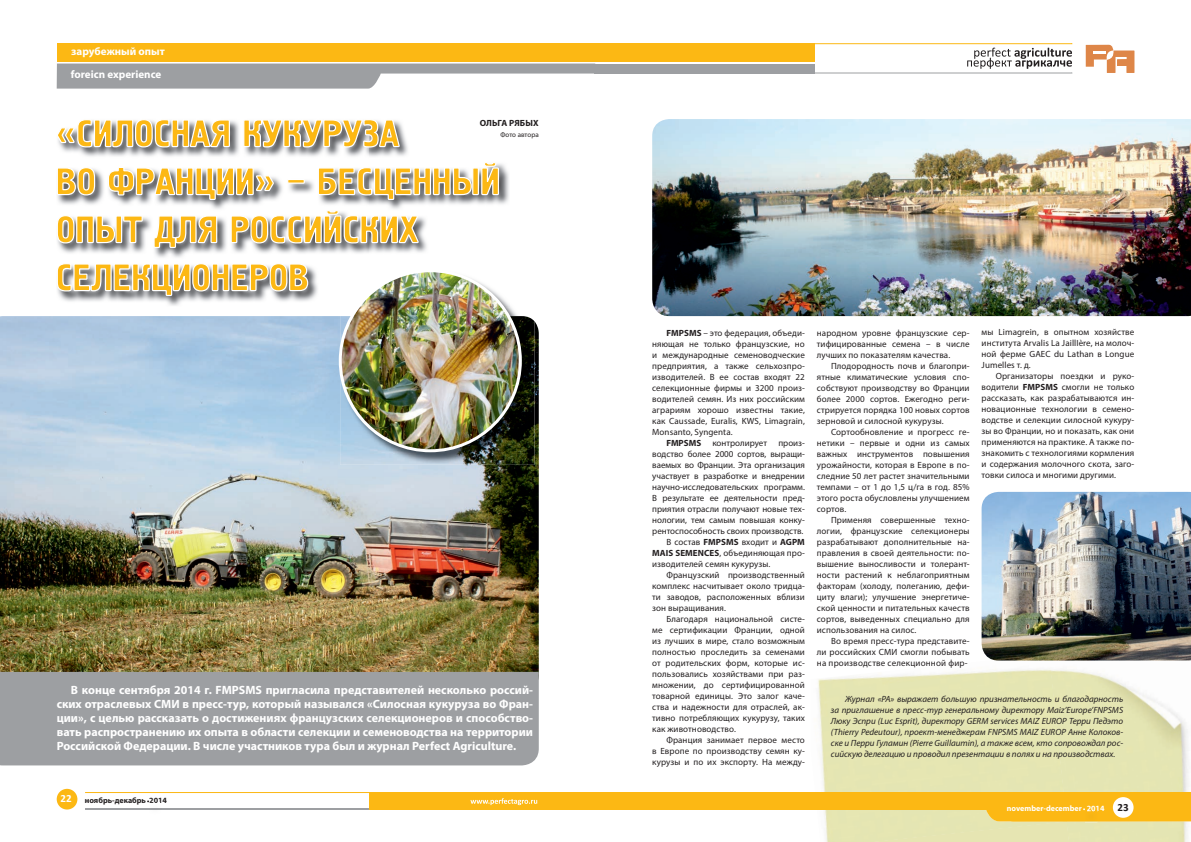
<style>
.page{position:relative;width:1191px;height:842px;background:#fff}
.page>*{position:absolute;margin:0;border:0;box-sizing:border-box;transform-origin:0 0}
.t1{font:700 12px/14px "Myriad Pro";color:#fff;text-align:justify}
.t2{font:700 11px/23.4px "Myriad Pro";color:#fff}
.t3{font:700 11px "Calibri";color:#fff}
.t4{font:700 11px "Calibri";color:#231f20}
.t5{font:9px/11px "Myriad Pro";letter-spacing:.01em;color:#231f20;text-align:justify}
.t6{font:italic 9px/11px "Myriad Pro";color:#231f20;text-align:justify}
.t7{font:700 9px "Myriad Pro";letter-spacing:.01em;color:#231f20}
.t8{font:700 8px "Myriad Pro";color:#fff}
.t9{font:700 8px "Myriad Pro";color:#231f20}
.t10{font:7px "Myriad Pro";letter-spacing:.005em;color:#231f20}
.s1{font-weight:700}
</style>
<div class="page">
<img style="left:811px;top:660px;width:238px;height:182px">
<img style="left:1049px;top:660px;width:142px;height:182px">
<div style="left:870px;top:821px;width:199px;height:21px;background:#e6e5b2"></div>
<div style="left:57px;top:43px;width:538px;height:18px;background:#fcb814"></div>
<svg style="left:57px;top:64px;width:537px;height:25px"></svg>
<div style="left:308px;top:43px;width:506px;height:18px;background:#fcb814"></div>
<div style="left:594px;top:64px;width:220px;height:10px;background:#9d9fa2"></div>
<svg style="left:784px;top:43px;width:288px;height:31px"></svg>
<svg style="left:1085px;top:45px;width:49px;height:28px"></svg>
<hr style="left:85px;top:808px;width:285px;height:1px;background:#9d9fa2">
<div style="left:369px;top:792px;width:226px;height:17px;background:#fcb814"></div>
<div style="left:57px;top:789px;width:20px;height:20px;background:#fcb814;border-radius:50%"></div>
<svg style="left:470px;top:798px;width:67px;height:7px"></svg>
<hr style="left:85px;top:792px;width:286px;height:1px;background:#fcb814">
<div style="left:595px;top:792px;width:596px;height:17px;background:#fcb814"></div>
<div style="left:1112px;top:797px;width:21px;height:21px;background:#fff;border-radius:50%"></div>
<svg style="left:147px;top:800px;width:14px;height:10px"></svg>
<svg style="left:985px;top:808px;width:206px;height:14px"></svg>
<img style="left:58px;top:155px;width:312px;height:151px">
<img style="left:370px;top:123px;width:139px;height:130px">
<svg style="left:58px;top:120px;width:342px;height:35px"></svg>
<svg style="left:57px;top:161px;width:442px;height:40px"></svg>
<svg style="left:57px;top:209px;width:362px;height:40px"></svg>
<svg style="left:57px;top:262px;width:252px;height:35px"></svg>
<img style="left:0;top:316px;width:539px;height:356px">
<img style="left:504px;top:305px;width:13px;height:11px">
<img style="left:340px;top:271px;width:169px;height:36px">
<img style="left:340px;top:316px;width:194px;height:149px">
<img style="left:340px;top:271px;width:180px;height:180px;border-radius:90px">
<div style="left:0;top:672px;width:539px;height:93px;background:#9d9fa2"></div>
<img style="left:652px;top:119px;width:539px;height:197px">
<img style="left:981px;top:492px;width:210px;height:168px">
<p class="t2" style="left:71px;top:39px;width:95px">зарубежный опыт foreicn experience</p>
<p class="t7" style="left:480px;top:117px;width:61px">ОЛЬГА РЯБЫХ</p>
<p class="t10" style="left:500px;top:130px;width:40px">Фото автора</p>
<p class="t5" style="left:652px;top:327px;width:154px;text-indent:14px"><span class="s1">FMPSMS</span> – это федерация, объеди&shy;няющая не только французские, но и международные семеноводческие предприятия, а также сельхозпро&shy;изводителей. В ее состав входят 22 селекционные фирмы и 3200 произ&shy;водителей семян. Из них российским аграриям хорошо известны такие, как Caussade, Euralis, KWS, Limagrain, Monsanto, Syngenta.</p>
<p class="t5" style="left:666px;top:437px;width:140px"><span class="s1">FMPSMS</span> контролирует произ-</p>
<p class="t5" style="left:652px;top:448px;width:154px">водство более 2000 сортов, выращи-</p>
<p class="t5" style="left:652px;top:459px;width:154px">ваемых во Франции. Эта организация</p>
<p class="t5" style="left:652px;top:470px;width:154px">участвует в разработке и внедрении</p>
<p class="t5" style="left:652px;top:481px;width:154px">научно-исследовательских программ.</p>
<p class="t5" style="left:652px;top:492px;width:154px">В результате ее деятельности пред-</p>
<p class="t5" style="left:652px;top:503px;width:154px">приятия отрасли получают новые тех-</p>
<p class="t5" style="left:652px;top:514px;width:154px">нологии, тем самым повышая конку-</p>
<p class="t5" style="left:652px;top:525px;width:153px">рентоспособность своих производств.</p>
<p class="t5" style="left:666px;top:536px;width:140px">В состав <span class="s1">FMPSMS</span> входит и <span class="s1">AGPM</span></p>
<p class="t5" style="left:652px;top:547px;width:154px"><span class="s1">MAIS SEMENCES</span>, объединяющая про-</p>
<p class="t5" style="left:652px;top:558px;width:120px">изводителей семян кукурузы.</p>
<p class="t5" style="left:666px;top:569px;width:140px">Французский производственный</p>
<p class="t5" style="left:652px;top:580px;width:154px">комплекс насчитывает около тридца-</p>
<p class="t5" style="left:652px;top:591px;width:154px">ти заводов, расположенных вблизи</p>
<p class="t5" style="left:652px;top:602px;width:75px">зон выращивания.</p>
<p class="t5" style="left:666px;top:613px;width:140px">Благодаря национальной систе-</p>
<p class="t5" style="left:652px;top:624px;width:154px">ме сертификации Франции, одной</p>
<p class="t5" style="left:652px;top:635px;width:154px">из лучших в мире, стало возможным</p>
<p class="t5" style="left:652px;top:646px;width:154px">полностью проследить за семенами</p>
<p class="t5" style="left:652px;top:657px;width:154px">от родительских форм, которые ис-</p>
<p class="t5" style="left:652px;top:668px;width:154px">пользовались хозяйствами при раз-</p>
<p class="t5" style="left:652px;top:679px;width:154px">множении, до сертифицированной</p>
<p class="t5" style="left:652px;top:690px;width:154px">товарной единицы. Это залог каче-</p>
<p class="t5" style="left:652px;top:701px;width:154px">ства и надежности для отраслей, ак-</p>
<p class="t5" style="left:652px;top:712px;width:154px">тивно потребляющих кукурузу, таких</p>
<p class="t5" style="left:652px;top:723px;width:85px">как животноводство.</p>
<p class="t5" style="left:666px;top:734px;width:140px">Франция занимает первое место</p>
<p class="t5" style="left:652px;top:745px;width:154px">в Европе по производству семян ку-</p>
<p class="t5" style="left:652px;top:756px;width:154px">курузы и по их экспорту. На между-</p>
<p class="t5" style="left:817px;top:327px;width:154px">народном уровне французские сер&shy;тифицированные семена – в числе лучших по показателям качества.</p>
<p class="t5" style="left:817px;top:360px;width:154px;text-indent:14px">Плодородность почв и благопри&shy;ятные климатические условия спо&shy;собствуют производству во Франции более 2000 сортов. Ежегодно реги&shy;стрируется порядка 100 новых сортов зерновой и силосной кукурузы.</p>
<p class="t5" style="left:817px;top:426px;width:154px;text-indent:14px">Сортообновление и прогресс ге&shy;нетики – первые и одни из самых важных инструментов повышения урожайности, которая в Европе в по&shy;следние 50 лет растет значительными темпами – от 1 до 1,5 ц/га в год. 85% этого роста обусловлены улучшением сортов.</p>
<p class="t5" style="left:817px;top:514px;width:154px;text-indent:14px">Применяя совершенные техно&shy;логии, французские селекционеры разрабатывают дополнительные на&shy;правления в своей деятельности: по&shy;вышение выносливости и толерант&shy;ности растений к неблагоприятным факторам (холоду, полеганию, дефи&shy;циту влаги); улучшение энергетиче&shy;ской ценности и питательных качеств сортов, выведенных специально для использования на силос.</p>
<p class="t5" style="left:817px;top:635px;width:154px;text-indent:14px">Во время пресс-тура представите&shy;ли российских СМИ смогли побывать на производстве селекционной фир-</p>
<p class="t5" style="left:981px;top:327px;width:154px">мы Limagrein, в опытном хозяйстве института Arvalis La JaillIère, на молоч&shy;ной ферме GAEC du Lathan в Longue Jumelles т. д.</p>
<p class="t5" style="left:981px;top:371px;width:154px;text-indent:14px">Организаторы поездки и руко&shy;водители <span class="s1">FMPSMS</span> смогли не только рассказать, как разрабатываются ин&shy;новационные технологии в семено&shy;водстве и селекции силосной кукуру&shy;зы во Франции, но и показать, как они применяются на практике. А также по&shy;знакомить с технологиями кормления и содержания молочного скота, заго&shy;товки силоса и многими другими.</p>
<p class="t1" style="left:57px;top:683px;width:478px;text-indent:14px">В конце сентября 2014 г. FMPSMS пригласила представителей несколько россий&shy;ских отраслевых СМИ в пресс-тур, который назывался «Силосная кукуруза во Фран&shy;ции», с целью рассказать о достижениях французских селекционеров и способство&shy;вать распространению их опыта в области селекции и семеноводства на территории Российской Федерации. В числе участников тура был и журнал Perfect Agriculture.</p>
<p class="t6" style="left:831px;top:693px;width:294px;text-indent:14px">Журнал «РА» выражает большую признательность и благодарность за приглашение в пресс-тур генеральному директору Maiz’Europe’FNPSMS Люку Эспри (Luc Esprit), директору GERM services MAIZ EUROP Терри Педэто (Thierry Pedeutour), проект-менеджерам FNPSMS MAIZ EUROP Анне Колоков&shy;ске и Перри Гуламин (Pierre Guillaumin), а также всем, кто сопровождал рос&shy;сийскую делегацию и проводил презентации в полях и на производствах.</p>
<p class="t3" style="left:60px;top:791px;width:13px">22</p>
<p class="t9" style="left:85px;top:795px;width:84px">ноябрь-декабрь 2014</p>
<p class="t8" style="left:1007px;top:803px;width:99px">november-december 2014</p>
<p class="t4" style="left:1117px;top:800px;width:13px">23</p>
</div>
